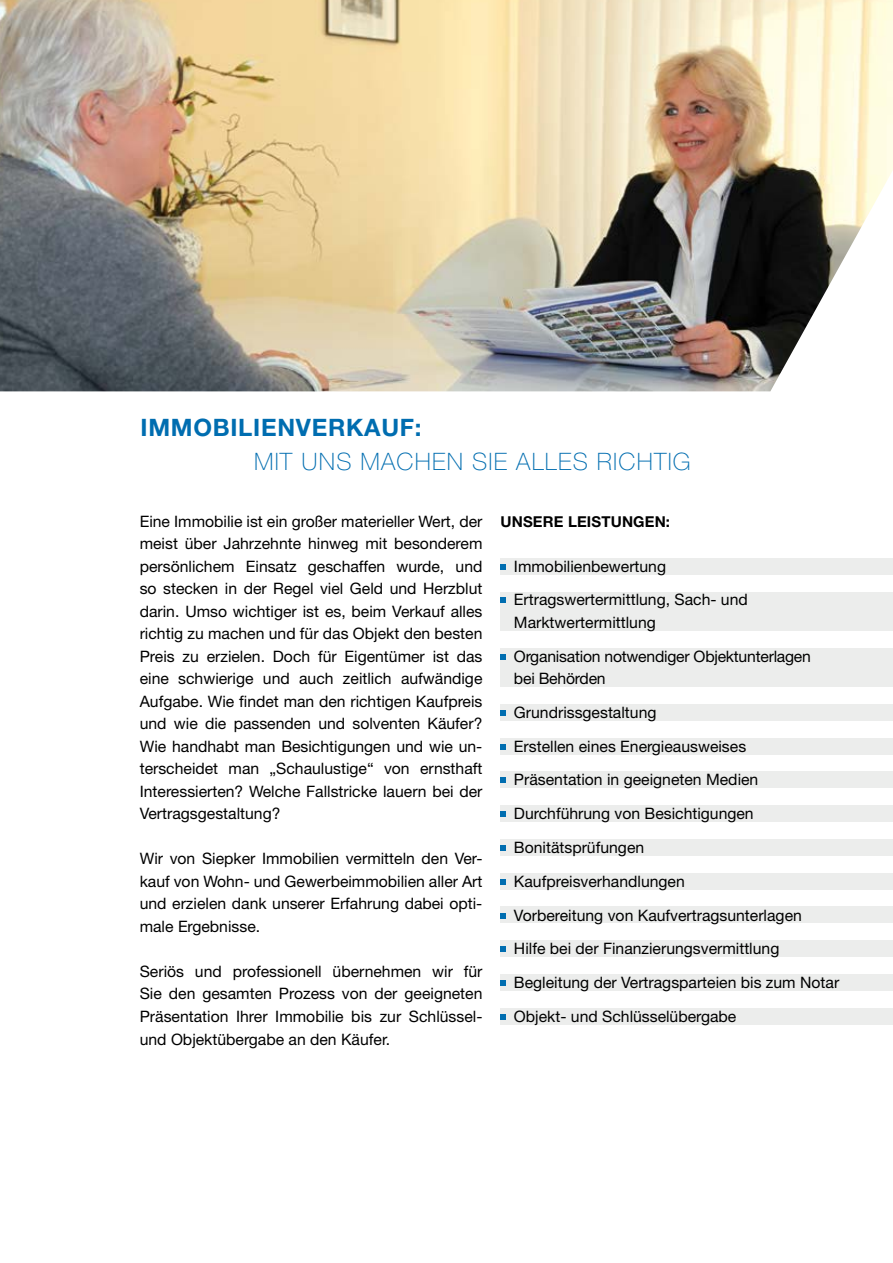
<style>
.page{position:relative;width:893px;height:1263px;background:#fff}
.page>*{position:absolute;margin:0;border:0;box-sizing:border-box;transform-origin:0 0}
.t1{font:100 24px "Helvetica Neue";letter-spacing:.05em;color:#006db0}
.t2{font:700 24px "Helvetica Neue";letter-spacing:.03em;color:#006db0}
.t3{font:15.75px/22.5px "Helvetica Neue";color:#000;text-align:justify}
.t4{font:700 15px "Helvetica Neue";letter-spacing:.01em;color:#000}
</style>
<div class="page">
<img style="left:0;top:0;width:892px;height:391px">
<div style="left:500px;top:558px;width:392px;height:16px;background:#ecedec"></div>
<div style="left:500px;top:703px;width:392px;height:17px;background:#ecedec"></div>
<div style="left:500px;top:771px;width:392px;height:16px;background:#ecedec"></div>
<div style="left:500px;top:838px;width:392px;height:17px;background:#ecedec"></div>
<div style="left:500px;top:906px;width:392px;height:16px;background:#ecedec"></div>
<div style="left:500px;top:973px;width:392px;height:17px;background:#ecedec"></div>
<div style="left:500px;top:738px;width:392px;height:16px;background:#ecedec"></div>
<div style="left:500px;top:805px;width:392px;height:16px;background:#ecedec"></div>
<div style="left:500px;top:872px;width:392px;height:17px;background:#ecedec"></div>
<div style="left:500px;top:940px;width:392px;height:16px;background:#ecedec"></div>
<div style="left:500px;top:1007px;width:392px;height:17px;background:#ecedec"></div>
<div style="left:500px;top:591px;width:392px;height:39px;background:#ecedec"></div>
<div style="left:500px;top:648px;width:392px;height:38px;background:#ecedec"></div>
<svg style="left:500px;top:564px;width:6px;height:5px"></svg>
<svg style="left:500px;top:597px;width:6px;height:6px"></svg>
<svg style="left:500px;top:654px;width:6px;height:5px"></svg>
<svg style="left:500px;top:710px;width:6px;height:5px"></svg>
<svg style="left:500px;top:744px;width:6px;height:5px"></svg>
<svg style="left:500px;top:777px;width:6px;height:6px"></svg>
<svg style="left:500px;top:811px;width:6px;height:5px"></svg>
<svg style="left:500px;top:845px;width:6px;height:5px"></svg>
<svg style="left:500px;top:879px;width:6px;height:5px"></svg>
<svg style="left:500px;top:913px;width:6px;height:5px"></svg>
<svg style="left:500px;top:946px;width:6px;height:5px"></svg>
<svg style="left:500px;top:980px;width:6px;height:5px"></svg>
<svg style="left:500px;top:1014px;width:6px;height:5px"></svg>
<h1 class="t2" style="left:141px;top:413px;width:282px">IMMOBILIENVERKAUF:</h1>
<h1 class="t1" style="left:254px;top:448px;width:438px">MIT UNS MACHEN SIE ALLES RICHTIG</h1>
<p class="t3" style="left:140px;top:509px;width:344px">Eine Immobilie ist ein großer materieller Wert, der meist über Jahrzehnte hinweg mit besonderem persönlichem Einsatz geschaffen wurde, und so stecken in der Regel viel Geld und Herzblut darin. Umso wichtiger ist es, beim Verkauf alles richtig zu machen und für das Objekt den besten Preis zu erzielen. Doch für Eigentümer ist das eine schwierige und auch zeitlich aufwändige Aufgabe. Wie findet man den richtigen Kaufpreis und wie die passenden und solventen Käufer?<br>Wie handhabt man Besichtigungen und wie un&shy;terscheidet man „Schaulustige“ von ernsthaft Interessierten? Welche Fallstricke lauern bei der Vertragsgestaltung?</p>
<p class="t3" style="left:140px;top:847px;width:344px">Wir von Siepker Immobilien vermitteln den Ver&shy;kauf von Wohn- und Gewerbeimmobilien aller Art und erzielen dank unserer Erfahrung dabei opti&shy;male Ergebnisse.</p>
<p class="t3" style="left:140px;top:959px;width:344px">Seriös und professionell übernehmen wir für Sie den gesamten Prozess von der geeigneten Präsentation Ihrer Immobilie bis zur Schlüssel&shy;und Objektübergabe an den Käufer.</p>
<p class="t4" style="left:500px;top:511px;width:171px">UNSERE LEISTUNGEN:</p>
<p class="t3" style="left:514px;top:548px;width:235px;line-height:33.8px">Immobilienbewertung<br>Ertragswertermittlung, Sach- und</p>
<p class="t3" style="left:514px;top:605px;width:298px;line-height:33.8px">Marktwertermittlung<br>Organisation notwendiger Objektunterlagen</p>
<p class="t3" style="left:514px;top:661px;width:326px;line-height:33.8px;text-align:left">bei Behörden<br>Grundrissgestaltung<br>Erstellen eines Energieausweises<br>Präsentation in geeigneten Medien<br>Durchführung von Besichtigungen<br>Bonitätsprüfungen<br>Kaufpreisverhandlungen<br>Vorbereitung von Kaufvertragsunterlagen<br>Hilfe bei der Finanzierungsvermittlung<br>Begleitung der Vertragsparteien bis zum Notar<br>Objekt- und Schlüsselübergabe</p>
</div>
